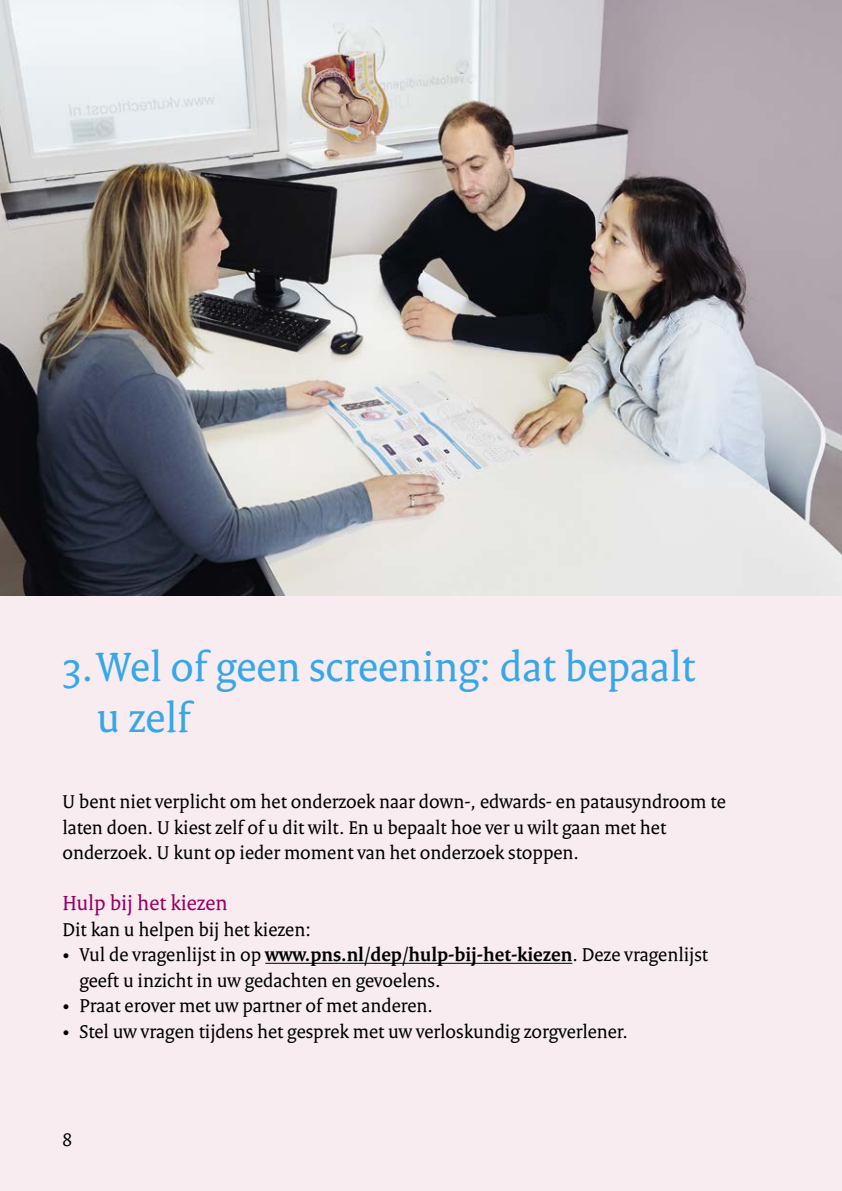
<style>
.page{position:relative;width:842px;height:1191px;background:#f8ecf1}
.page>*{position:absolute;margin:0;border:0;box-sizing:border-box;transform-origin:0 0}
.H2_RIVM_Hoofdstukkop{font:44px "Rijksoverheid Serif";color:#36a7e9}
.H4_07_RIVM_Subalinea{font:22px "Rijksoverheid Serif";color:#98005f}
.P_RIVM_Broodtekst_se{font:20px/25.6px "Rijksoverheid Serif";color:#000}
.s1{font-weight:700}
</style>
<div class="page">
<img style="left:0;top:0;width:842px;height:595px">
<hr style="left:265px;top:962px;width:307px;height:1px;background:#000">
<h2 class="H2_RIVM_Hoofdstukkop" style="left:62px;top:640px;width:634px">3.Wel of geen screening: dat bepaalt</h2>
<h2 class="H2_RIVM_Hoofdstukkop" style="left:96px;top:691px;width:96px">u zelf</h2>
<p class="P_RIVM_Broodtekst_se" style="left:62px;top:789px;width:665px">U bent niet verplicht om het onderzoek naar down-, edwards- en patausyndroom te laten doen. U kiest zelf of u dit wilt. En u bepaalt hoe ver u wilt gaan met het onderzoek. U kunt op ieder moment van het onderzoek stoppen.</p>
<h4 class="H4_07_RIVM_Subalinea" style="left:62px;top:890px;width:167px">Hulp bij het kiezen</h4>
<p class="P_RIVM_Broodtekst_se" style="left:62px;top:916px;width:250px">Dit kan u helpen bij het kiezen:</p>
<p class="P_RIVM_Broodtekst_se" style="left:79px;top:942px;width:630px;text-indent:-17px">• Vul de vragenlijst in op <span class="s1">www.pns.nl/dep/hulp-bij-het-kiezen</span>. Deze vragenlijst geeft u inzicht in uw gedachten en gevoelens.</p>
<p class="P_RIVM_Broodtekst_se" style="left:62px;top:993px;width:372px">• Praat erover met uw partner of met anderen.</p>
<p class="P_RIVM_Broodtekst_se" style="left:62px;top:1018px;width:567px">• Stel uw vragen tijdens het gesprek met uw verloskundig zorgverlener.</p>
<p class="P_RIVM_Broodtekst_se" style="left:62px;top:1126px;width:11px">8</p>
</div>
